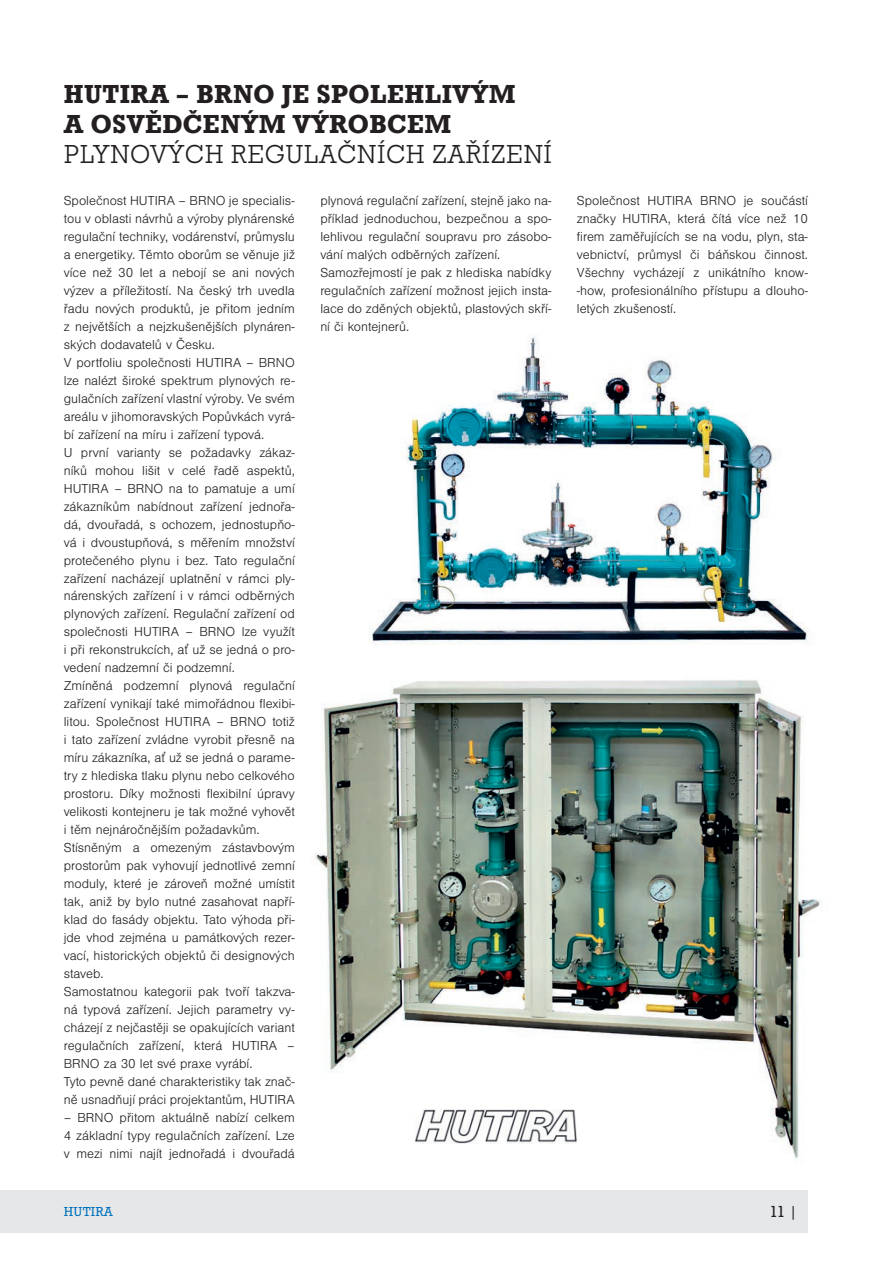
<style>
.page{position:relative;width:893px;height:1263px;background:#fff}
.page>*{position:absolute;margin:0;border:0;box-sizing:border-box;transform-origin:0 0}
.t1{font:500 27px/30px "Roctus TOT";letter-spacing:.015em;color:#231f20}
.t2{font:300 27px "Roctus TOT";letter-spacing:.015em;color:#231f20}
.t3{font:16.5px "Roctus TOT";color:#231f20}
.t4{font:300 13.5px/18px "Nimbus San";color:#231f20}
.t5{font:13.5px "Roctus TOT";letter-spacing:.015em;color:#0072bc}
</style>
<div class="page">
<div style="left:0;top:1191px;width:808px;height:42px;background:#e6e7e9"></div>
<img style="left:370px;top:336px;width:440px;height:309px">
<img style="left:315px;top:680px;width:507px;height:480px">
<img style="left:415px;top:1109px;width:162px;height:34px">
<h1 class="t1" style="left:64px;top:79px;width:453px">HUTIRA – BRNO JE SPOLEHLIVÝM<br>A OSVĚDČENÝM VÝROBCEM</h1>
<h1 class="t2" style="left:64px;top:139px;width:490px">PLYNOVÝCH REGULAČNÍCH ZAŘÍZENÍ</h1>
<p class="t4" style="left:320px;top:191px;width:233px">plynová regulační zařízení, stejně jako na&shy;příklad jednoduchou, bezpečnou a spo&shy;lehlivou regulační soupravu pro zásobo&shy;vání malých odběrných zařízení.<br>Samozřejmostí je pak z hlediska nabídky regulačních zařízení možnost jejich insta&shy;lace do zděných objektů, plastových skří&shy;ní či kontejnerů.</p>
<p class="t4" style="left:577px;top:191px;width:233px;text-align:justify">Společnost HUTIRA BRNO je součástí značky HUTIRA, která čítá více než 10 firem zaměřujících se na vodu, plyn, sta&shy;vebnictví, průmysl či báňskou činnost.<br>Všechny vycházejí z unikátního know--how, profesionálního přístupu a dlouho&shy;letých zkušeností.</p>
<p class="t4" style="left:64px;top:191px;width:233px">Společnost HUTIRA – BRNO je specialis&shy;tou v oblasti návrhů a výroby plynárenské regulační techniky, vodárenství, průmyslu a energetiky. Těmto oborům se věnuje již více než 30 let a nebojí se ani nových výzev a příležitostí. Na český trh uvedla řadu nových produktů, je přitom jedním z největších a nejzkušenějších plynáren&shy;ských dodavatelů v Česku.<br>V portfoliu společnosti HUTIRA – BRNO lze nalézt široké spektrum plynových re&shy;gulačních zařízení vlastní výroby. Ve svém areálu v jihomoravských Popůvkách vyrá&shy;bí zařízení na míru i zařízení typová.<br>U první varianty se požadavky zákaz&shy;níků mohou lišit v celé řadě aspektů, HUTIRA – BRNO na to pamatuje a umí zákazníkům nabídnout zařízení jednořa&shy;dá, dvouřadá, s ochozem, jednostupňo&shy;vá i dvoustupňová, s měřením množství protečeného plynu i bez. Tato regulační zařízení nacházejí uplatnění v rámci ply&shy;nárenských zařízení i v rámci odběrných plynových zařízení. Regulační zařízení od společnosti HUTIRA – BRNO lze využít i při rekonstrukcích, ať už se jedná o pro&shy;vedení nadzemní či podzemní.<br>Zmíněná podzemní plynová regulační zařízení vynikají také mimořádnou flexibi&shy;litou. Společnost HUTIRA – BRNO totiž i tato zařízení zvládne vyrobit přesně na míru zákazníka, ať už se jedná o parame&shy;try z hlediska tlaku plynu nebo celkového prostoru. Díky možnosti flexibilní úpravy velikosti kontejneru je tak možné vyhovět i těm nejnáročnějším požadavkům.<br>Stísněným a omezeným zástavbovým prostorům pak vyhovují jednotlivé zemní moduly, které je zároveň možné umístit tak, aniž by bylo nutné zasahovat napří&shy;klad do fasády objektu. Tato výhoda při&shy;jde vhod zejména u památkových rezer&shy;vací, historických objektů či designových staveb.<br>Samostatnou kategorii pak tvoří takzva&shy;ná typová zařízení. Jejich parametry vy&shy;cházejí z nejčastěji se opakujících variant regulačních zařízení, která HUTIRA – BRNO za 30 let své praxe vyrábí.<br>Tyto pevně dané charakteristiky tak znač&shy;ně usnadňují práci projektantům, HUTIRA</p>
<p class="t4" style="left:64px;top:1109px;width:233px;text-align:justify">– BRNO přitom aktuálně nabízí celkem 4 základní typy regulačních zařízení. Lze v mezi nimi najít jednořadá i dvouřadá</p>
<p class="t5" style="left:64px;top:1204px;width:51px">HUTIRA</p>
<p class="t3" style="left:770px;top:1203px;width:29px">11 |</p>
</div>
